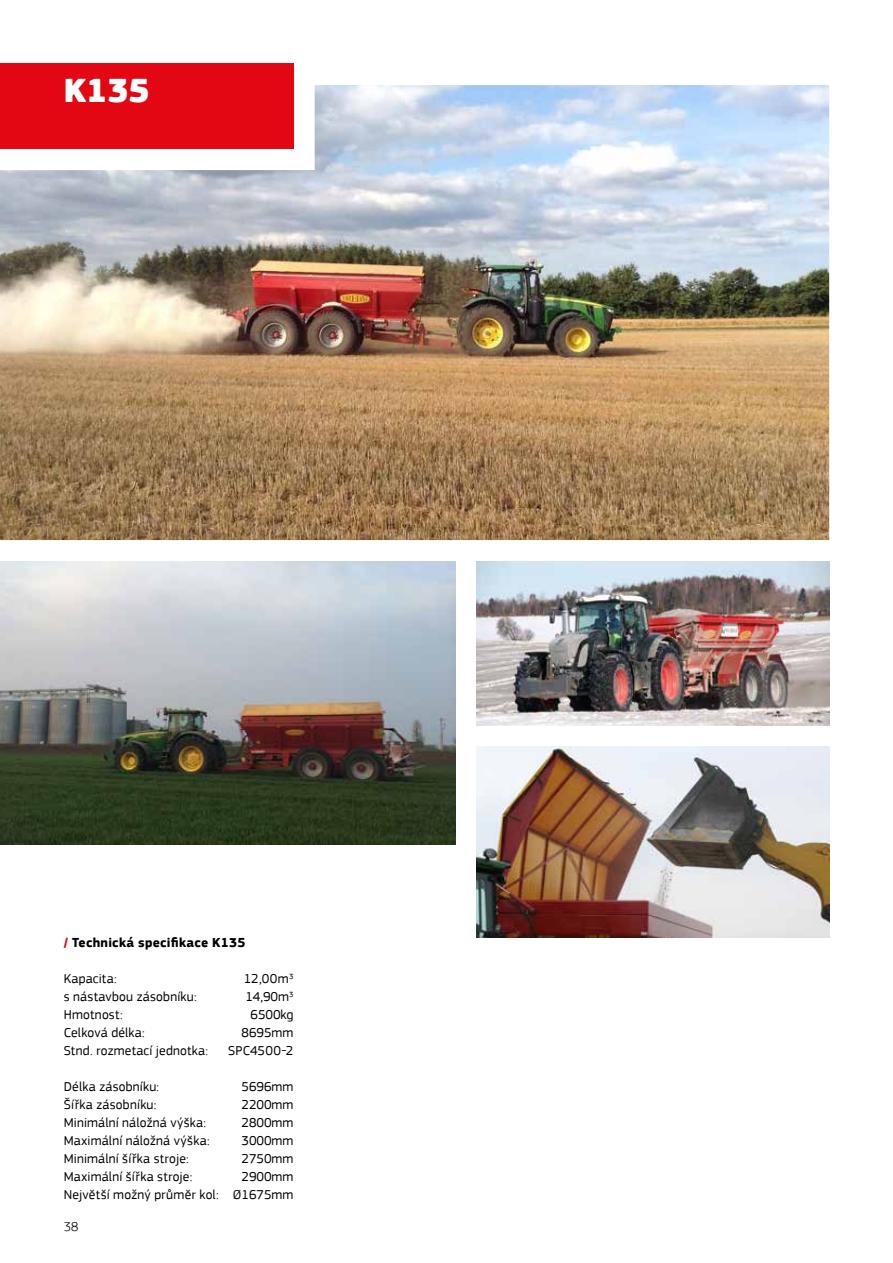
<style>
.page{position:relative;width:893px;height:1263px;background:#fff}
.page>*{position:absolute;margin:0;border:0;box-sizing:border-box;transform-origin:0 0}
.t1{font:900 34.5px "PF Square Sans Pro";color:#fff}
.t2{font:13.5px/18px "PF Square Sans Pro";letter-spacing:.015em;color:#000;text-align:right}
.t3{font:700 13.5px "PF Square Sans Pro";letter-spacing:.015em;color:#000}
.t4{font:300 13.5px "PF Square Sans Pro";color:#000}
.s1{color:#e30613}
</style>
<div class="page">
<img style="left:0;top:85px;width:829px;height:455px">
<img style="left:476px;top:746px;width:353px;height:192px">
<img style="left:476px;top:561px;width:353px;height:164px">
<img style="left:0;top:561px;width:455px;height:283px">
<div style="left:0;top:64px;width:293px;height:85px;background:#e30613"></div>
<h1 class="t1" style="left:64px;top:69px;width:87px">K135</h1>
<p class="t3" style="left:64px;top:935px;width:183px"><span class="s1">/</span> Technická specifikace K135</p>
<p class="t2" style="left:64px;top:970px;width:54px">Kapacita:</p>
<p class="t2" style="left:244px;top:970px;width:51px">12,00m<sup>3</sup></p>
<p class="t2" style="left:64px;top:988px;width:134px">s nástavbou zásobníku:</p>
<p class="t2" style="left:245px;top:988px;width:49px">14,90m<sup>3</sup></p>
<p class="t2" style="left:64px;top:1006px;width:60px">Hmotnost:</p>
<p class="t2" style="left:251px;top:1006px;width:44px">6500kg</p>
<p class="t2" style="left:64px;top:1024px;width:83px">Celková délka:</p>
<p class="t2" style="left:241px;top:1024px;width:53px">8695mm</p>
<p class="t2" style="left:64px;top:1042px;width:146px">Stnd. rozmetací jednotka:</p>
<p class="t2" style="left:228px;top:1042px;width:67px">SPC4500-2</p>
<p class="t2" style="left:64px;top:1078px;width:97px">Délka zásobníku:</p>
<p class="t2" style="left:241px;top:1078px;width:53px">5696mm</p>
<p class="t2" style="left:64px;top:1096px;width:94px">Šířka zásobníku:</p>
<p class="t2" style="left:241px;top:1096px;width:53px">2200mm</p>
<p class="t2" style="left:64px;top:1114px;width:144px">Minimální náložná výška:</p>
<p class="t2" style="left:241px;top:1114px;width:53px">2800mm</p>
<p class="t2" style="left:64px;top:1132px;width:147px">Maximální náložná výška:</p>
<p class="t2" style="left:241px;top:1132px;width:53px">3000mm</p>
<p class="t2" style="left:64px;top:1150px;width:127px">Minimální šířka stroje:</p>
<p class="t2" style="left:241px;top:1150px;width:53px">2750mm</p>
<p class="t2" style="left:64px;top:1168px;width:130px">Maximální šířka stroje:</p>
<p class="t2" style="left:64px;top:1168px;width:231px">2900mm<br>Největší možný průměr kol: Ø1675mm</p>
<p class="t4" style="left:64px;top:1218px;width:16px">38</p>
</div>
